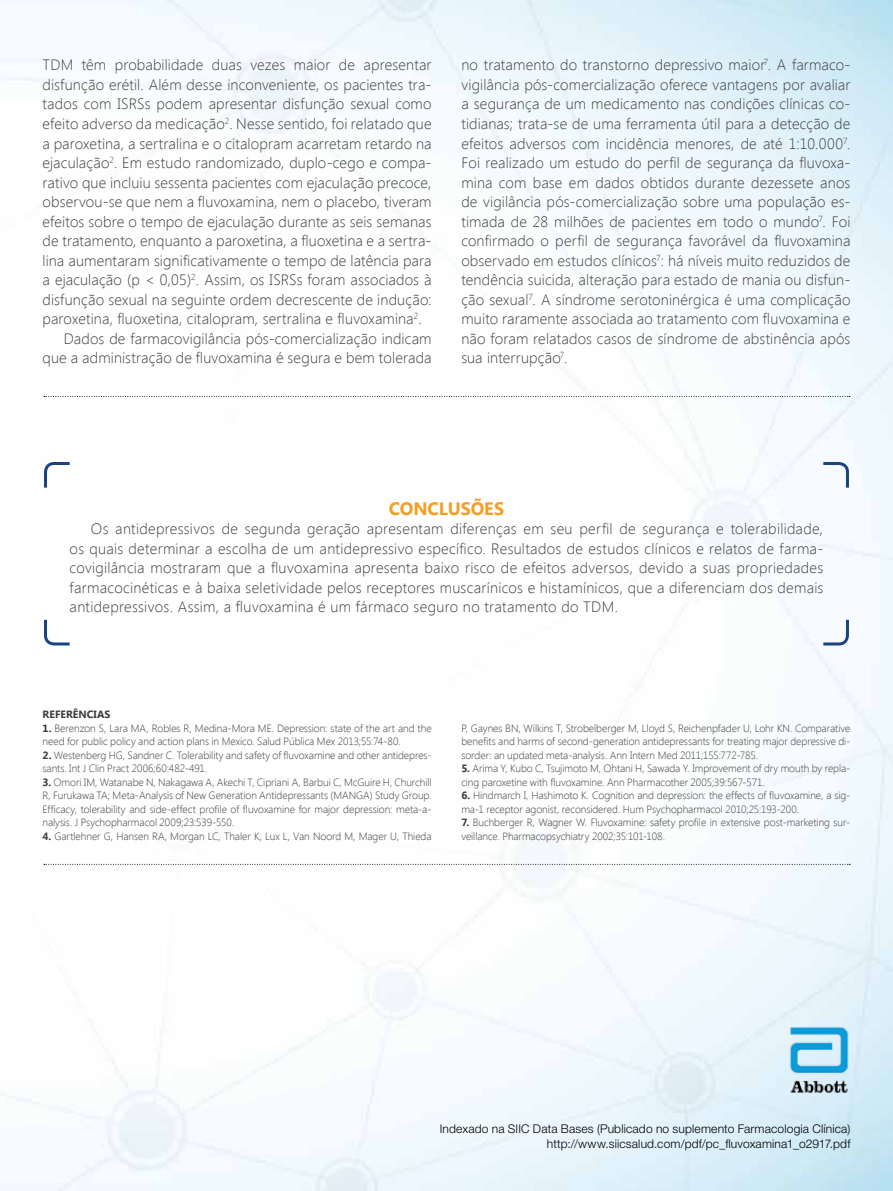
<style>
.page{position:relative;width:893px;height:1191px;background:#fff}
.page>*{position:absolute;margin:0;border:0;box-sizing:border-box;transform-origin:0 0}
.t1{font:700 18px "Segoe UI";letter-spacing:-.005em;color:#f59e24}
.t2{font:300 15px/19.5px "Segoe UI";letter-spacing:.01em;color:#3c3c3b;text-align:justify}
.t3{font:300 12px/15px "Helvetica Neue LT Std";letter-spacing:.015em;color:#000;text-align:right}
.t4{font:300 10.5px/13.5px "Segoe UI";letter-spacing:-.005em;color:#3c3c3b}
.t5{font:700 10.5px "Segoe UI";letter-spacing:.005em;color:#3c3c3b}
.s1{font-weight:700}
</style>
<div class="page">
<svg style="left:820px;top:460px;width:30px;height:30px"></svg>
<svg style="left:820px;top:617px;width:30px;height:30px"></svg>
<svg style="left:44px;top:619px;width:26px;height:27px"></svg>
<svg style="left:44px;top:462px;width:26px;height:26px"></svg>
<svg style="left:44px;top:396px;width:806px;height:1px"></svg>
<svg style="left:44px;top:864px;width:806px;height:1px"></svg>
<img style="left:788px;top:1024px;width:62px;height:70px">
<p class="t2" style="left:43px;top:55px;width:391px">TDM têm probabilidade duas vezes maior de apresentar</p>
<p class="t2" style="left:43px;top:74px;width:391px">disfunção erétil. Além desse inconveniente, os pacientes tra-</p>
<p class="t2" style="left:43px;top:94px;width:391px">tados com ISRSs podem apresentar disfunção sexual como</p>
<p class="t2" style="left:43px;top:113px;width:391px">efeito adverso da medicação<sup>2</sup>. Nesse sentido, foi relatado que</p>
<p class="t2" style="left:43px;top:133px;width:391px">a paroxetina, a sertralina e o citalopram acarretam retardo na</p>
<p class="t2" style="left:43px;top:152px;width:391px">ejaculação<sup>2</sup>. Em estudo randomizado, duplo-cego e compa-</p>
<p class="t2" style="left:43px;top:172px;width:391px">rativo que incluiu sessenta pacientes com ejaculação precoce,</p>
<p class="t2" style="left:43px;top:191px;width:391px">observou-se que nem a fluvoxamina, nem o placebo, tiveram</p>
<p class="t2" style="left:43px;top:211px;width:391px">efeitos sobre o tempo de ejaculação durante as seis semanas</p>
<p class="t2" style="left:43px;top:230px;width:391px">de tratamento, enquanto a paroxetina, a fluoxetina e a sertra-</p>
<p class="t2" style="left:43px;top:250px;width:391px">lina aumentaram significativamente o tempo de latência para</p>
<p class="t2" style="left:43px;top:269px;width:391px">a ejaculação (p &lt; 0,05)<sup>2</sup>. Assim, os ISRSs foram associados à</p>
<p class="t2" style="left:43px;top:289px;width:391px">disfunção sexual na seguinte ordem decrescente de indução:</p>
<p class="t2" style="left:43px;top:308px;width:381px">paroxetina, fluoxetina, citalopram, sertralina e fluvoxamina<sup>2</sup>.</p>
<p class="t2" style="left:64px;top:328px;width:369px">Dados de farmacovigilância pós-comercialização indicam</p>
<p class="t2" style="left:43px;top:347px;width:391px">que a administração de fluvoxamina é segura e bem tolerada</p>
<p class="t2" style="left:461px;top:55px;width:391px">no tratamento do transtorno depressivo maior<sup>7</sup>. A farmaco&shy;vigilância pós-comercialização oferece vantagens por avaliar a segurança de um medicamento nas condições clínicas co&shy;tidianas; trata-se de uma ferramenta útil para a detecção de efeitos adversos com incidência menores, de até 1:10.000<sup>7</sup>.<br>Foi realizado um estudo do perfil de segurança da fluvoxa&shy;mina com base em dados obtidos durante dezessete anos de vigilância pós-comercialização sobre uma população es&shy;timada de 28 milhões de pacientes em todo o mundo<sup>7</sup>. Foi confirmado o perfil de segurança favorável da fluvoxamina observado em estudos clínicos<sup>7</sup>: há níveis muito reduzidos de tendência suicida, alteração para estado de mania ou disfun&shy;ção sexual<sup>7</sup>. A síndrome serotoninérgica é uma complicação muito raramente associada ao tratamento com fluvoxamina e não foram relatados casos de síndrome de abstinência após sua interrupção<sup>7</sup>.</p>
<p class="t1" style="left:389px;top:495px;width:117px">CONCLUSÕES</p>
<p class="t2" style="left:70px;top:519px;width:755px;text-indent:21px">Os antidepressivos de segunda geração apresentam diferenças em seu perfil de segurança e tolerabilidade, os quais determinar a escolha de um antidepressivo específico. Resultados de estudos clínicos e relatos de farma&shy;covigilância mostraram que a fluvoxamina apresenta baixo risco de efeitos adversos, devido a suas propriedades farmacocinéticas e à baixa seletividade pelos receptores muscarínicos e histamínicos, que a diferenciam dos demais antidepressivos. Assim, a fluvoxamina é um fármaco seguro no tratamento do TDM.</p>
<p class="t5" style="left:43px;top:707px;width:70px">REFERÊNCIAS</p>
<p class="t4" style="left:43px;top:721px;width:391px"><span class="s1">1.</span> Berenzon S, Lara MA, Robles R, Medina-Mora ME. Depression: state of the art and the need for public policy and action plans in Mexico. Salud Pública Mex 2013;55:74-80.</p>
<p class="t4" style="left:43px;top:748px;width:391px"><span class="s1">2.</span> Westenberg HG, Sandner C. Tolerability and safety of fluvoxamine and other antidepres&shy;sants. Int J Clin Pract 2006;60:482-491.</p>
<p class="t4" style="left:43px;top:775px;width:391px;text-align:justify"><span class="s1">3.</span> Omori IM, Watanabe N, Nakagawa A, Akechi T, Cipriani A, Barbui C, McGuire H, Churchill R, Furukawa TA; Meta-Analysis of New Generation Antidepressants (MANGA) Study Group.<br>Efficacy, tolerability and side-effect profile of fluvoxamine for major depression: meta-a&shy;nalysis. J Psychopharmacol 2009;23:539-550.</p>
<p class="t4" style="left:43px;top:829px;width:391px"><span class="s1">4.</span> Gartlehner G, Hansen RA, Morgan LC, Thaler K, Lux L, Van Noord M, Mager U, Thieda</p>
<p class="t4" style="left:461px;top:721px;width:391px;text-align:justify">P, Gaynes BN, Wilkins T, Strobelberger M, Lloyd S, Reichenpfader U, Lohr KN. Comparative benefits and harms of second-generation antidepressants for treating major depressive di&shy;sorder: an updated meta-analysis. Ann Intern Med 2011;155:772-785.</p>
<p class="t4" style="left:461px;top:761px;width:391px"><span class="s1">5.</span> Arima Y, Kubo C, Tsujimoto M, Ohtani H, Sawada Y. Improvement of dry mouth by repla&shy;cing paroxetine with fluvoxamine. Ann Pharmacother 2005;39:567-571.</p>
<p class="t4" style="left:461px;top:788px;width:391px"><span class="s1">6.</span> Hindmarch I, Hashimoto K. Cognition and depression: the effects of fluvoxamine, a sig&shy;ma-1 receptor agonist, reconsidered. Hum Psychopharmacol 2010;25:193-200.</p>
<p class="t4" style="left:461px;top:815px;width:391px"><span class="s1">7.</span> Buchberger R, Wagner W. Fluvoxamine: safety profile in extensive post-marketing sur&shy;veillance. Pharmacopsychiatry 2002;35:101-108.</p>
<p class="t3" style="left:440px;top:1121px;width:412px">Indexado na SIIC Data Bases (Publicado no suplemento Farmacologia Clínica) http://www.siicsalud.com/pdf/pc_fluvoxamina1_o2917.pdf</p>
</div>
